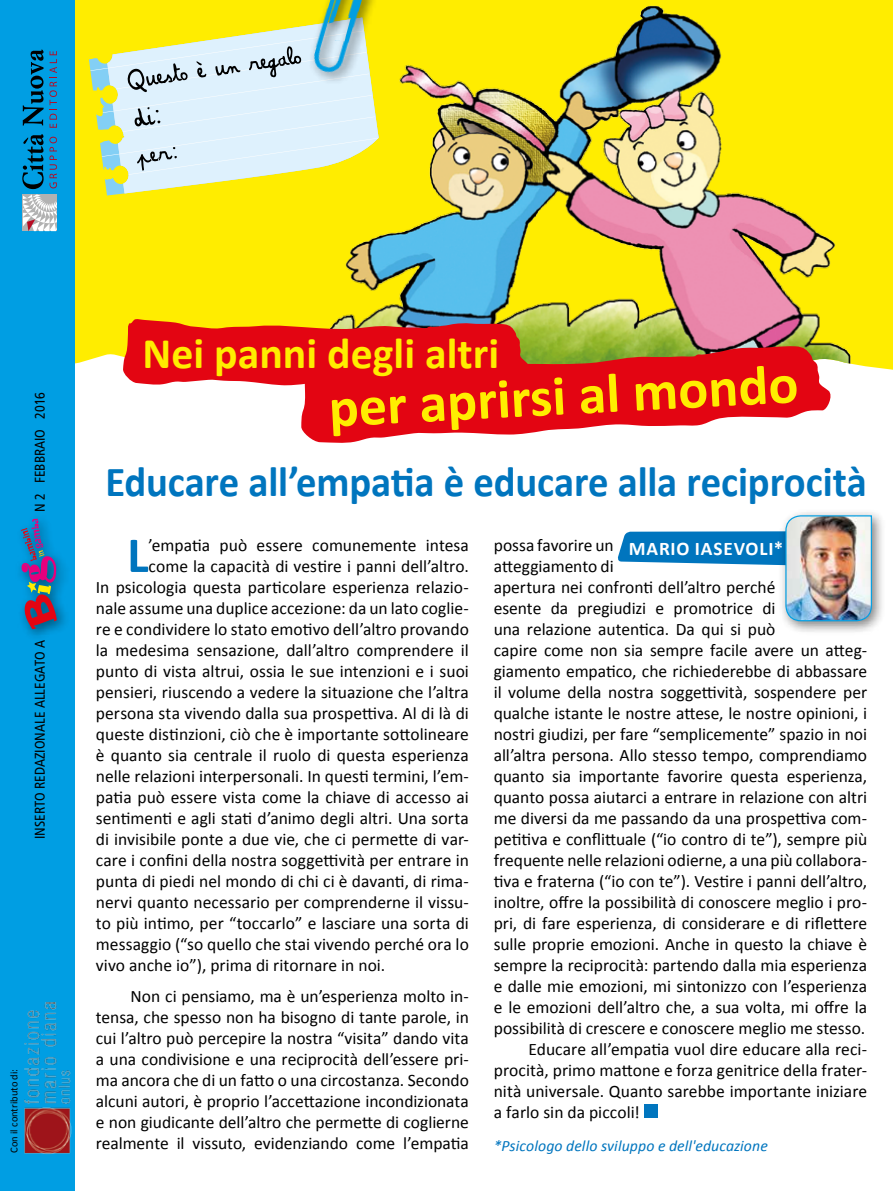
<style>
.page{position:relative;width:893px;height:1191px;background:#fff}
.page>*{position:absolute;margin:0;border:0;box-sizing:border-box;transform-origin:0 0}
.t1{font:700 56px "Calibri";color:#ffed00}
.t2{font:700 50.57px "Calibri";color:#0075be}
.t3{font:700 43.93px "Calibri";color:#ffed00}
.t4{font:700 42.88px "Calibri";letter-spacing:-.005em;color:#0075be;scale:.95 1}
.t5{font:700 19.25px "Calibri";letter-spacing:.045em;color:#fff}
.t6{font:17.5px/21px "Calibri";color:#000;text-align:justify}
.t7{font:italic 15.75px "Calibri";letter-spacing:.005em;color:#0075be}
.t8{font:condensed 14px "Frutiger";color:#000}
.t9{font:10.5px "Calibri";color:#000}
</style>
<div class="page">
<div style="left:74px;top:0;width:819px;height:373px;background:#ffed00"></div>
<img style="left:325px;top:0;width:529px;height:364px">
<div style="left:0;top:0;width:74px;height:1191px;background:#009ee3"></div>
<div style="left:15px;top:512px;width:55px;height:130px;background:#000;opacity:.5"></div>
<svg style="left:21px;top:518px;width:36px;height:111px"></svg>
<svg style="left:23px;top:50px;width:34px;height:78px"></svg>
<svg style="left:22px;top:134px;width:35px;height:97px"></svg>
<img style="left:24px;top:1002px;width:48px;height:152px">
<div style="left:89px;top:18px;width:293px;height:182px;background:#ffed00"></div>
<svg style="left:89px;top:18px;width:290px;height:177px;background:#f5ec30"></svg>
<svg style="left:90px;top:31px;width:288px;height:144px;background:#dae8cf"></svg>
<div style="left:308px;top:0;width:71px;height:85px;background:#000;opacity:.6"></div>
<img style="left:308px;top:0;width:57px;height:77px">
<div style="left:644px;top:1104px;width:13px;height:14px;background:#0075be"></div>
<div style="left:778px;top:508px;width:108px;height:127px;background:#000;opacity:.5"></div>
<img style="left:617px;top:515px;width:255px;height:107px">
<svg style="left:301px;top:346px;width:533px;height:97px;fill:#e30512"></svg>
<svg style="left:123px;top:319px;width:408px;height:67px;background:#df231d"></svg>
<p class="t8" style="left:32px;top:512px;width:121px;rotate:-90deg">N 2 FEBBRAIO 2016</p>
<p class="t8" style="left:32px;top:839px;width:201px;rotate:-90deg">inserto redazionale allegato a</p>
<p class="t9" style="left:7px;top:1153px;width:86px;rotate:-90deg">Con il contributo di:</p>
<h3 class="t3" style="left:142px;top:325px;width:358px">Nei panni degli altri</h3>
<h1 class="t1" style="left:327px;top:372px;width:479px;rotate:-3deg">per aprirsi al mondo</h1>
<h3 class="t4" style="left:105px;top:455px;width:803px">Educare all’empatia è educare alla reciprocità</h3>
<p class="t6" style="left:494px;top:534px;width:121px">possa favorire un</p>
<p class="t6" style="left:494px;top:555px;width:121px">atteggiamento di</p>
<p class="t6" style="left:494px;top:576px;width:283px">apertura nei confronti dell’altro perché</p>
<p class="t6" style="left:494px;top:597px;width:283px">esente da pregiudizi e promotrice di</p>
<p class="t6" style="left:494px;top:618px;width:283px">una relazione autentica. Da qui si può</p>
<p class="t6" style="left:494px;top:639px;width:375px">capire come non sia sempre facile avere un atteg-</p>
<p class="t6" style="left:494px;top:660px;width:375px">giamento empatico, che richiederebbe di abbassare</p>
<p class="t6" style="left:494px;top:681px;width:375px">il volume della nostra soggettività, sospendere per</p>
<p class="t6" style="left:494px;top:702px;width:375px">qualche istante le nostre attese, le nostre opinioni, i</p>
<p class="t6" style="left:494px;top:723px;width:375px">nostri giudizi, per fare “semplicemente” spazio in noi</p>
<p class="t6" style="left:494px;top:744px;width:375px">all’altra persona. Allo stesso tempo, comprendiamo</p>
<p class="t6" style="left:494px;top:765px;width:375px">quanto sia importante favorire questa esperienza,</p>
<p class="t6" style="left:494px;top:786px;width:375px">quanto possa aiutarci a entrare in relazione con altri</p>
<p class="t6" style="left:494px;top:807px;width:375px">me diversi da me passando da una prospettiva com-</p>
<p class="t6" style="left:494px;top:828px;width:375px">petitiva e conflittuale (“io contro di te”), sempre più</p>
<p class="t6" style="left:494px;top:849px;width:375px">frequente nelle relazioni odierne, a una più collabora-</p>
<p class="t6" style="left:494px;top:870px;width:375px">tiva e fraterna (“io con te”). Vestire i panni dell’altro,</p>
<p class="t6" style="left:494px;top:891px;width:375px">inoltre, offre la possibilità di conoscere meglio i pro-</p>
<p class="t6" style="left:494px;top:912px;width:375px">pri, di fare esperienza, di considerare e di riflettere</p>
<p class="t6" style="left:494px;top:933px;width:375px">sulle proprie emozioni. Anche in questo la chiave è</p>
<p class="t6" style="left:494px;top:954px;width:375px">sempre la reciprocità: partendo dalla mia esperienza</p>
<p class="t6" style="left:494px;top:975px;width:375px">e dalle mie emozioni, mi sintonizzo con l’esperienza</p>
<p class="t6" style="left:494px;top:996px;width:375px">e le emozioni dell’altro che, a sua volta, mi offre la</p>
<p class="t6" style="left:494px;top:1017px;width:373px">possibilità di crescere e conoscere meglio me stesso.</p>
<p class="t6" style="left:528px;top:1038px;width:340px">Educare all’empatia vuol dire educare alla reci-</p>
<p class="t6" style="left:494px;top:1059px;width:375px">procità, primo mattone e forza genitrice della frater-</p>
<p class="t6" style="left:494px;top:1080px;width:375px">nità universale. Quanto sarebbe importante iniziare</p>
<p class="t6" style="left:494px;top:1101px;width:148px">a farlo sin da piccoli!</p>
<h2 class="t2" style="left:127px;top:523px;width:23px">L</h2>
<p class="t6" style="left:149px;top:534px;width:322px">’empatia può essere comunemente intesa</p>
<p class="t5" style="left:629px;top:536px;width:156px">Mario Iasevoli*</p>
<p class="t6" style="left:149px;top:555px;width:322px">come la capacità di vestire i panni dell’altro.</p>
<p class="t6" style="left:96px;top:576px;width:375px">In psicologia questa particolare esperienza relazio-</p>
<p class="t6" style="left:96px;top:597px;width:375px">nale assume una duplice accezione: da un lato coglie-</p>
<p class="t6" style="left:96px;top:618px;width:375px">re e condividere lo stato emotivo dell’altro provando</p>
<p class="t6" style="left:96px;top:639px;width:374px">la medesima sensazione, dall’altro comprendere il</p>
<p class="t6" style="left:96px;top:660px;width:374px">punto di vista altrui, ossia le sue intenzioni e i suoi</p>
<p class="t6" style="left:96px;top:681px;width:375px">pensieri, riuscendo a vedere la situazione che l’altra</p>
<p class="t6" style="left:96px;top:702px;width:374px">persona sta vivendo dalla sua prospettiva. Al di là di</p>
<p class="t6" style="left:96px;top:723px;width:375px">queste distinzioni, ciò che è importante sottolineare</p>
<p class="t6" style="left:96px;top:744px;width:375px">è quanto sia centrale il ruolo di questa esperienza</p>
<p class="t6" style="left:96px;top:765px;width:375px">nelle relazioni interpersonali. In questi termini, l’em-</p>
<p class="t6" style="left:96px;top:786px;width:374px">patia può essere vista come la chiave di accesso ai</p>
<p class="t6" style="left:96px;top:807px;width:375px">sentimenti e agli stati d’animo degli altri. Una sorta</p>
<p class="t6" style="left:96px;top:828px;width:375px">di invisibile ponte a due vie, che ci permette di var-</p>
<p class="t6" style="left:96px;top:849px;width:374px">care i confini della nostra soggettività per entrare in</p>
<p class="t6" style="left:96px;top:870px;width:375px">punta di piedi nel mondo di chi ci è davanti, di rima-</p>
<p class="t6" style="left:96px;top:891px;width:375px">nervi quanto necessario per comprenderne il vissu-</p>
<p class="t6" style="left:96px;top:912px;width:374px">to più intimo, per “toccarlo” e lasciare una sorta di</p>
<p class="t6" style="left:96px;top:933px;width:374px">messaggio (“so quello che stai vivendo perché ora lo</p>
<p class="t6" style="left:96px;top:954px;width:291px">vivo anche io”), prima di ritornare in noi.</p>
<p class="t6" style="left:96px;top:985px;width:375px;text-indent:35px">Non ci pensiamo, ma è un’esperienza molto in&shy;tensa, che spesso non ha bisogno di tante parole, in cui l’altro può percepire la nostra “visita” dando vita a una condivisione e una reciprocità dell’essere pri&shy;ma ancora che di un fatto o una circostanza. Secondo alcuni autori, è proprio l’accettazione incondizionata e non giudicante dell’altro che permette di coglierne realmente il vissuto, evidenziando come l’empatia</p>
<p class="t7" style="left:494px;top:1134px;width:276px">*Psicologo dello sviluppo e dell'educazione</p>
</div>
